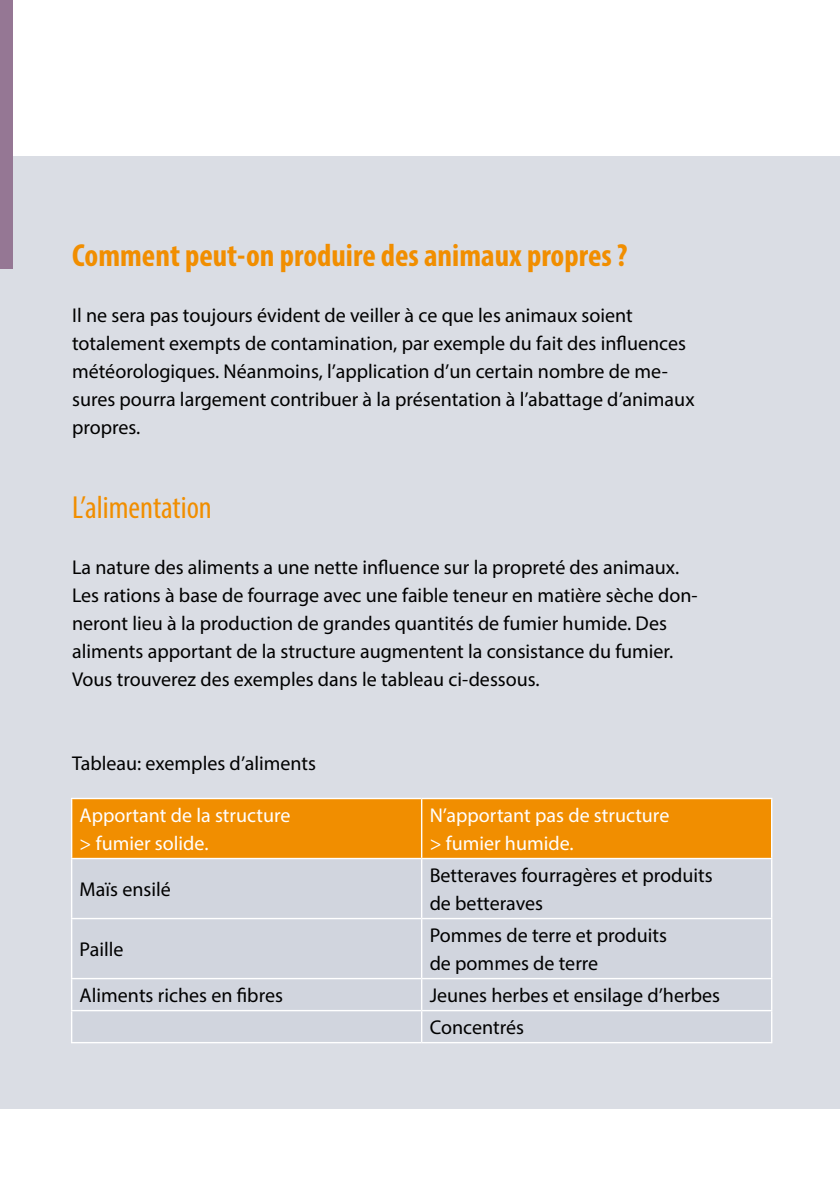
<style>
.page{position:relative;width:840px;height:1191px;background:#fff}
.page>*{position:absolute;margin:0;border:0;box-sizing:border-box;transform-origin:0 0}
.t1{font:700 condensed 32px "Myriad Pro";color:#f18e00}
.t2{font:condensed 32px "Myriad Pro";color:#f18e00}
.t3{font:20px/28px "Myriad Pro";color:#000}
.t4{font:20px/28px "Myriad Pro";color:#fff}
</style>
<div class="page">
<div style="left:0;top:156px;width:839px;height:952px;background:#dadde4"></div>
<div style="left:0;top:0;width:12px;height:268px;background:#957794"></div>
<div style="left:72px;top:799px;width:698px;height:59px;background:#f18e00"></div>
<hr style="left:71px;top:798px;width:350px;height:1px;background:#fff">
<hr style="left:71px;top:799px;width:1px;height:59px;background:#fff">
<hr style="left:421px;top:798px;width:351px;height:1px;background:#fff">
<hr style="left:421px;top:799px;width:1px;height:59px;background:#fff">
<hr style="left:770px;top:799px;width:2px;height:59px;background:#fff">
<hr style="left:71px;top:858px;width:350px;height:1px;background:#fff">
<hr style="left:71px;top:859px;width:1px;height:59px;background:#fff">
<hr style="left:421px;top:858px;width:351px;height:1px;background:#fff">
<hr style="left:421px;top:859px;width:1px;height:59px;background:#fff">
<hr style="left:770px;top:859px;width:2px;height:59px;background:#fff">
<hr style="left:71px;top:918px;width:350px;height:1px;background:#fff">
<hr style="left:71px;top:919px;width:1px;height:59px;background:#fff">
<hr style="left:421px;top:918px;width:351px;height:1px;background:#fff">
<hr style="left:421px;top:919px;width:1px;height:59px;background:#fff">
<hr style="left:770px;top:919px;width:2px;height:59px;background:#fff">
<hr style="left:71px;top:978px;width:350px;height:1px;background:#fff">
<hr style="left:71px;top:979px;width:1px;height:31px;background:#fff">
<hr style="left:421px;top:978px;width:351px;height:1px;background:#fff">
<hr style="left:421px;top:979px;width:1px;height:31px;background:#fff">
<hr style="left:770px;top:979px;width:2px;height:31px;background:#fff">
<hr style="left:71px;top:1010px;width:350px;height:1px;background:#fff">
<hr style="left:71px;top:1011px;width:1px;height:31px;background:#fff">
<hr style="left:421px;top:1010px;width:351px;height:1px;background:#fff">
<hr style="left:421px;top:1011px;width:1px;height:31px;background:#fff">
<hr style="left:770px;top:1011px;width:2px;height:31px;background:#fff">
<hr style="left:71px;top:1042px;width:350px;height:1px;background:#fff">
<hr style="left:421px;top:1042px;width:351px;height:1px;background:#fff">
<h1 class="t1" style="left:72px;top:235px;width:556px">Comment peut-on produire des animaux propres ?</h1>
<p class="t3" style="left:72px;top:300px;width:623px">Il ne sera pas toujours évident de veiller à ce que les animaux soient totalement exempts de contamination, par exemple du fait des influences météorologiques. Néanmoins, l’application d’un certain nombre de me&shy;sures pourra largement contribuer à la présentation à l’abattage d’animaux propres.</p>
<h1 class="t2" style="left:72px;top:487px;width:141px">L’alimentation</h1>
<p class="t3" style="left:72px;top:552px;width:626px">La nature des aliments a une nette influence sur la propreté des animaux.<br>Les rations à base de fourrage avec une faible teneur en matière sèche don&shy;neront lieu à la production de grandes quantités de fumier humide. Des aliments apportant de la structure augmentent la consistance du fumier.<br>Vous trouverez des exemples dans le tableau ci-dessous.</p>
<p class="t3" style="left:72px;top:748px;width:245px">Tableau: exemples d’aliments</p>
<p class="t4" style="left:80px;top:801px;width:212px">Apportant de la structure &gt; fumier solide.</p>
<p class="t4" style="left:429px;top:801px;width:241px">N’apportant pas de structure &gt; fumier humide.</p>
<p class="t3" style="left:80px;top:875px;width:93px">Maïs ensilé</p>
<p class="t3" style="left:429px;top:861px;width:284px">Betteraves fourragères et produits de betteraves</p>
<p class="t3" style="left:80px;top:935px;width:45px">Paille</p>
<p class="t3" style="left:429px;top:921px;width:239px">Pommes de terre et produits de pommes de terre</p>
<p class="t3" style="left:80px;top:981px;width:205px">Aliments riches en fibres</p>
<p class="t3" style="left:429px;top:979px;width:292px;line-height:32px">Jeunes herbes et ensilage d’herbes<br>Concentrés</p>
</div>
